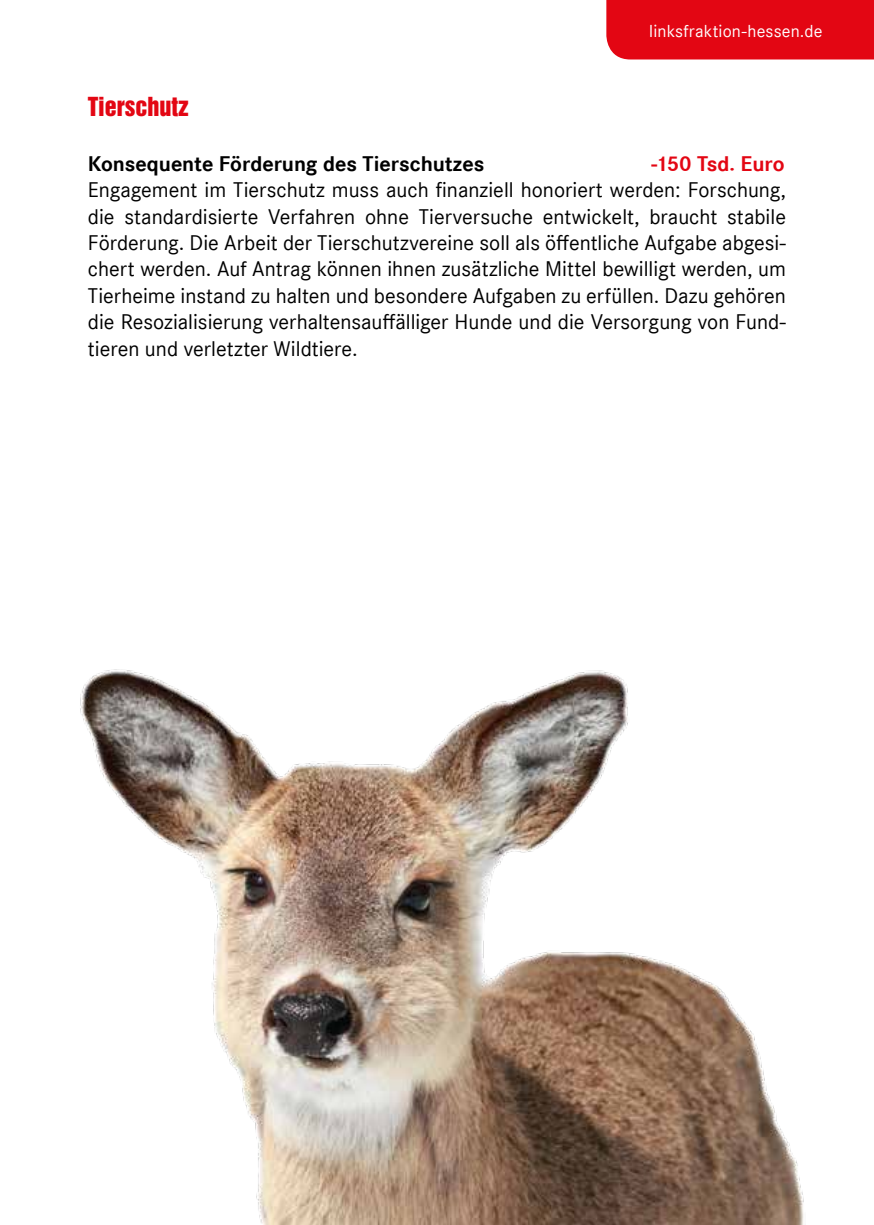
<style>
.page{position:relative;width:874px;height:1225px;background:#fff}
.page>*{position:absolute;margin:0;border:0;box-sizing:border-box;transform-origin:0 0}
.t1{font:24px "Helvetica Inserat";color:#e30613}
.t2{font:22px/26.4px "Corporate S";color:#000;text-align:justify}
.t3{font:700 22px "Corporate S";color:#000}
.t4{font:700 22px "Corporate S";letter-spacing:-.005em;color:#e30613}
.t5{font:18px "Corporate S";letter-spacing:.01em;color:#fff}
</style>
<div class="page">
<div style="left:606px;top:0;width:267px;height:59px;background:#e30613"></div>
<img style="left:80px;top:669px;width:724px;height:556px">
<p class="t5" style="left:649px;top:21px;width:175px">linksfraktion-hessen.de</p>
<p class="t1" style="left:88px;top:92px;width:102px">Tierschutz</p>
<p class="t3" style="left:88px;top:151px;width:397px">Konsequente Förderung des Tierschutzes</p>
<p class="t4" style="left:651px;top:151px;width:135px">-150 Tsd. Euro</p>
<p class="t2" style="left:88px;top:177px;width:699px">Engagement im Tierschutz muss auch finanziell honoriert werden: Forschung, die standardisierte Verfahren ohne Tierversuche entwickelt, braucht stabile Förderung. Die Arbeit der Tierschutzvereine soll als öffentliche Aufgabe abgesi&shy;chert werden. Auf Antrag können ihnen zusätzliche Mittel bewilligt werden, um Tierheime instand zu halten und besondere Aufgaben zu erfüllen. Dazu gehören die Resozialisierung verhaltensauffälliger Hunde und die Versorgung von Fund&shy;tieren und verletzter Wildtiere.</p>
</div>
